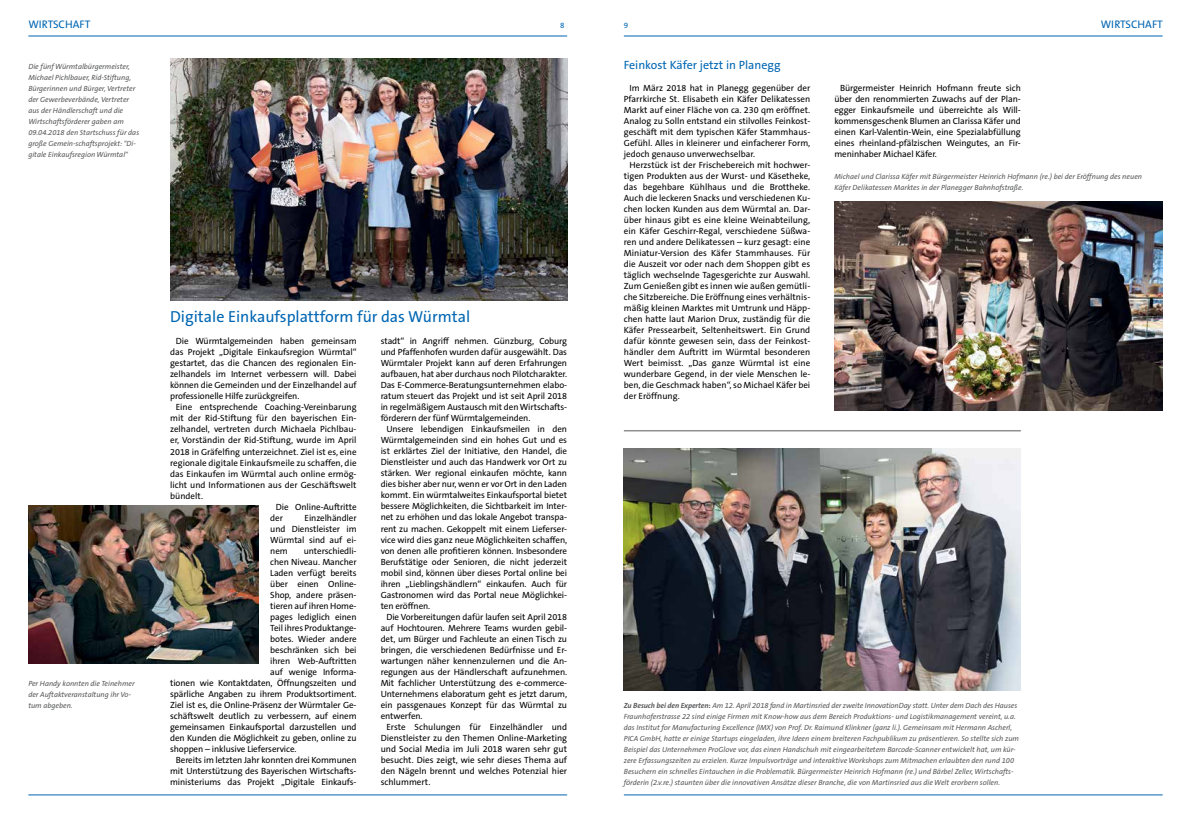
<style>
.page{position:relative;width:1191px;height:823px;background:#fff}
.page>*{position:absolute;margin:0;border:0;box-sizing:border-box;transform-origin:0 0}
.t1{font:16px "The Sans B5 Plain";color:#0066b3}
.t2{font:12px "The Sans B5 Plain";color:#0066b3}
.t3{font:11px "The Sans B5 Plain";color:#0066b3}
.t4{font:9px/11px "The Sans B5 Plain";letter-spacing:-.01em;color:#000;text-align:justify}
.t5{font:8px "The Sans B5 Plain";color:#0066b3}
.t6{font:italic 7.5px/11px "The Sans B5 Plain";color:#58595b}
.s1{font-family:"The Sans B7";font-weight:700}
.s2{font-family:"The Sans B7";font-weight:700;font-style:normal}
</style>
<div class="page">
<hr style="left:624px;top:36px;width:538px;height:1px;background:#0066b3">
<hr style="left:624px;top:794px;width:538px;height:1px;background:#0066b3">
<hr style="left:28px;top:36px;width:539px;height:1px;background:#0066b3">
<hr style="left:28px;top:794px;width:539px;height:1px;background:#0066b3">
<img style="left:170px;top:58px;width:397px;height:242px">
<img style="left:834px;top:201px;width:328px;height:209px">
<img style="left:28px;top:505px;width:231px;height:158px">
<hr style="left:624px;top:430px;width:396px;height:1px;background:#58595b">
<img style="left:624px;top:448px;width:396px;height:242px">
<p class="t3" style="left:28px;top:19px;width:64px">WIRTSCHAFT</p>
<p class="t5" style="left:560px;top:21px;width:6px">8</p>
<p class="t5" style="left:624px;top:21px;width:6px">9</p>
<p class="t3" style="left:1100px;top:19px;width:64px">WIRTSCHAFT</p>
<p class="t6" style="left:28px;top:61px;width:112px">Die fünf Würmtalbürgermeister, Michael Pichlbauer, Rid-Stiftung, Bürgerinnen und Bürger, Vertreter der Gewerbeverbände, Vertreter aus der Händlerschaft und die Wirtschaftsförderer gaben am 09.04.2018 den Startschuss für das große Gemein-schaftsprojekt: "Di&shy;gitale Einkaufsregion Würmtal"</p>
<p class="t6" style="left:28px;top:677px;width:108px">Per Handy konnten die Teinehmer der Auftaktveranstaltung ihr Vo&shy;tum abgeben.</p>
<h1 class="t1" style="left:170px;top:308px;width:301px">Digitale Einkaufsplattform für das Würmtal</h1>
<p class="t4" style="left:170px;top:336px;width:188px;text-indent:6px">Die Würmtalgemeinden haben gemeinsam das Projekt „Digitale Einkaufsregion Würmtal“ gestartet, das die Chancen des regionalen Ein&shy;zelhandels im Internet verbessern will. Dabei können die Gemeinden und der Einzelhandel auf professionelle Hilfe zurückgreifen.</p>
<p class="t4" style="left:176px;top:402px;width:182px">Eine entsprechende Coaching-Vereinbarung</p>
<p class="t4" style="left:170px;top:413px;width:188px">mit der Rid-Stiftung für den bayerischen Ein-</p>
<p class="t4" style="left:170px;top:424px;width:188px">zelhandel, vertreten durch Michaela Pichlbau-</p>
<p class="t4" style="left:170px;top:435px;width:188px">er, Vorständin der Rid-Stiftung, wurde im April</p>
<p class="t4" style="left:170px;top:446px;width:188px">2018 in Gräfelfing unterzeichnet. Ziel ist es, eine</p>
<p class="t4" style="left:170px;top:457px;width:188px">regionale digitale Einkaufsmeile zu schaffen, die</p>
<p class="t4" style="left:170px;top:468px;width:188px">das Einkaufen im Würmtal auch online ermög-</p>
<p class="t4" style="left:170px;top:479px;width:188px">licht und Informationen aus der Geschäftswelt</p>
<p class="t4" style="left:170px;top:490px;width:34px">bündelt.</p>
<p class="t4" style="left:276px;top:501px;width:82px">Die Online-Auftritte</p>
<p class="t4" style="left:270px;top:512px;width:14px">der</p>
<p class="t4" style="left:270px;top:512px;width:88px;text-indent:34px">Einzelhändler und Dienstleister im Würmtal sind auf ei&shy;nem</p>
<p class="t4" style="left:304px;top:545px;width:54px">unterschiedli-</p>
<p class="t4" style="left:270px;top:556px;width:88px">chen Niveau. Mancher</p>
<p class="t4" style="left:270px;top:567px;width:88px">Laden verfügt bereits</p>
<p class="t4" style="left:270px;top:578px;width:88px">über einen Online-</p>
<p class="t4" style="left:270px;top:589px;width:88px">Shop, andere präsen-</p>
<p class="t4" style="left:270px;top:600px;width:88px">tieren auf ihren Home-</p>
<p class="t4" style="left:270px;top:611px;width:88px">pages lediglich einen</p>
<p class="t4" style="left:270px;top:622px;width:88px">Teil ihres Produktange-</p>
<p class="t4" style="left:270px;top:633px;width:88px">botes. Wieder andere</p>
<p class="t4" style="left:270px;top:644px;width:88px">beschränken sich bei</p>
<p class="t4" style="left:270px;top:655px;width:88px">ihren Web-Auftritten</p>
<p class="t4" style="left:270px;top:666px;width:88px">auf wenige Informa-</p>
<p class="t4" style="left:170px;top:677px;width:188px">tionen wie Kontaktdaten, Öffnungszeiten und</p>
<p class="t4" style="left:170px;top:688px;width:188px">spärliche Angaben zu ihrem Produktsortiment.</p>
<p class="t4" style="left:170px;top:699px;width:188px">Ziel ist es, die Online-Präsenz der Würmtaler Ge-</p>
<p class="t4" style="left:170px;top:710px;width:188px">schäftswelt deutlich zu verbessern, auf einem</p>
<p class="t4" style="left:170px;top:721px;width:188px">gemeinsamen Einkaufsportal darzustellen und</p>
<p class="t4" style="left:170px;top:732px;width:188px">den Kunden die Möglichkeit zu geben, online zu</p>
<p class="t4" style="left:170px;top:743px;width:128px">shoppen – inklusive Lieferservice.</p>
<p class="t4" style="left:176px;top:754px;width:182px">Bereits im letzten Jahr konnten drei Kommunen</p>
<p class="t4" style="left:170px;top:765px;width:188px">mit Unterstützung des Bayerischen Wirtschafts-</p>
<p class="t4" style="left:170px;top:776px;width:188px">ministeriums das Projekt „Digitale Einkaufs-</p>
<p class="t4" style="left:381px;top:336px;width:188px">stadt“ in Angriff nehmen. Günzburg, Coburg und Pfaffenhofen wurden dafür ausgewählt. Das Würmtaler Projekt kann auf deren Erfahrungen aufbauen, hat aber durchaus noch Pilotcharakter.<br>Das E-Commerce-Beratungsunternehmen elabo&shy;ratum steuert das Projekt und ist seit April 2018 in regelmäßigem Austausch mit den Wirtschafts&shy;förderern der fünf Würmtalgemeinden.</p>
<p class="t4" style="left:381px;top:424px;width:188px;text-indent:6px">Unsere lebendigen Einkaufsmeilen in den Würmtalgemeinden sind ein hohes Gut und es ist erklärtes Ziel der Initiative, den Handel, die Dienstleister und auch das Handwerk vor Ort zu stärken. Wer regional einkaufen möchte, kann dies bisher aber nur, wenn er vor Ort in den Laden kommt. Ein würmtalweites Einkaufsportal bietet bessere Möglichkeiten, die Sichtbarkeit im Inter&shy;net zu erhöhen und das lokale Angebot transpa&shy;rent zu machen. Gekoppelt mit einem Lieferser&shy;vice wird dies ganz neue Möglichkeiten schaffen, von denen alle profitieren können. Insbesondere Berufstätige oder Senioren, die nicht jederzeit mobil sind, können über dieses Portal online bei ihren „Lieblingshändlern“ einkaufen. Auch für Gastronomen wird das Portal neue Möglichkei&shy;ten eröffnen.</p>
<p class="t4" style="left:381px;top:611px;width:188px;text-indent:6px">Die Vorbereitungen dafür laufen seit April 2018 auf Hochtouren. Mehrere Teams wurden gebil&shy;det, um Bürger und Fachleute an einen Tisch zu bringen, die verschiedenen Bedürfnisse und Er&shy;wartungen näher kennenzulernen und die An&shy;regungen aus der Händlerschaft aufzunehmen.<br>Mit fachlicher Unterstützung des e-commerce-Unternehmens elaboratum geht es jetzt darum, ein passgenaues Konzept für das Würmtal zu entwerfen.</p>
<p class="t4" style="left:381px;top:721px;width:188px;text-indent:6px">Erste Schulungen für Einzelhändler und Dienstleister zu den Themen Online-Marketing und Social Media im Juli 2018 waren sehr gut besucht. Dies zeigt, wie sehr dieses Thema auf den Nägeln brennt und welches Potenzial hier schlummert.</p>
<h2 class="t2" style="left:624px;top:59px;width:158px">Feinkost Käfer jetzt in Planegg</h2>
<p class="t4" style="left:624px;top:83px;width:188px;text-indent:6px">Im März 2018 hat in Planegg gegenüber der Pfarrkirche St. Elisabeth ein Käfer Delikatessen Markt auf einer Fläche von ca. 230 qm eröffnet.<br>Analog zu Solln entstand ein stilvolles Feinkost&shy;geschäft mit dem typischen Käfer Stammhaus-Gefühl. Alles in kleinerer und einfacherer Form, jedoch genauso unverwechselbar.</p>
<p class="t4" style="left:624px;top:160px;width:188px;text-indent:6px">Herzstück ist der Frischebereich mit hochwer&shy;tigen Produkten aus der Wurst- und Käsetheke, das begehbare Kühlhaus und die Brottheke.<br>Auch die leckeren Snacks und verschiedenen Ku&shy;chen locken Kunden aus dem Würmtal an. Dar&shy;über hinaus gibt es eine kleine Weinabteilung, ein Käfer Geschirr-Regal, verschiedene Süßwa&shy;ren und andere Delikatessen – kurz gesagt: eine Miniatur-Version des Käfer Stammhauses. Für die Auszeit vor oder nach dem Shoppen gibt es täglich wechselnde Tagesgerichte zur Auswahl.<br>Zum Genießen gibt es innen wie außen gemütli&shy;che Sitzbereiche. Die Eröffnung eines verhältnis&shy;mäßig kleinen Marktes mit Umtrunk und Häpp&shy;chen hatte laut Marion Drux, zuständig für die Käfer Pressearbeit, Seltenheitswert. Ein Grund dafür könnte gewesen sein, dass der Feinkost&shy;händler dem Auftritt im Würmtal besonderen Wert beimisst. „Das ganze Würmtal ist eine wunderbare Gegend, in der viele Menschen le&shy;ben, die Geschmack haben“, so Michael Käfer bei der Eröffnung.</p>
<p class="t4" style="left:834px;top:83px;width:188px;text-indent:6px">Bürgermeister Heinrich Hofmann freute sich über den renommierten Zuwachs auf der Plan&shy;egger Einkaufsmeile und überreichte als Will&shy;kommensgeschenk Blumen an Clarissa Käfer und einen Karl-Valentin-Wein, eine Spezialabfüllung eines rheinland-pfälzischen Weingutes, an Fir&shy;meninhaber Michael Käfer.</p>
<p class="t6" style="left:834px;top:171px;width:309px">Michael und Clarissa Käfer mit Bürgermeister Heinrich Hofmann (re.) bei der Eröffnung des neuen<br>Käfer Delikatessen Marktes in der Planegger Bahnhofstraße.</p>
<p class="t6" style="left:624px;top:699px;width:397px"><span class="s1">Zu Besuch bei den Experten</span><span class="s2">:</span> Am 12. April 2018 fand in Martinsried der zweite InnovationDay statt. Unter dem Dach des Hauses Fraunhoferstrasse 22 sind einige Firmen mit Know-how aus dem Bereich Produktions- und Logistikmanagement vereint, u.a. das Institut for Manufacturing Excellence (IMX) von Prof. Dr. Raimund Klinkner (ganz li.). Gemeinsam mit Hermann Ascherl, PICA GmbH, hatte er einige Startups eingeladen, ihre Ideen einem breiteren Fachpublikum zu präsentieren. So stellte sich zum Beispiel das Unternehmen ProGlove vor, das einen Handschuh mit eingearbeitetem Barcode-Scanner entwickelt hat, um kür&shy;zere Erfassungszeiten zu erzielen. Kurze Impulsvorträge und interaktive Workshops zum Mitmachen erlaubten den rund 100<br>Besuchern ein schnelles Eintauchen in die Problematik. Bürgermeister Heinrich Hofmann (re.) und Bärbel Zeller, Wirtschafts&shy;förderin (2.v.re.) staunten über die innovativen Ansätze dieser Branche, die von Martinsried aus die Welt erorbern sollen.</p>
</div>
